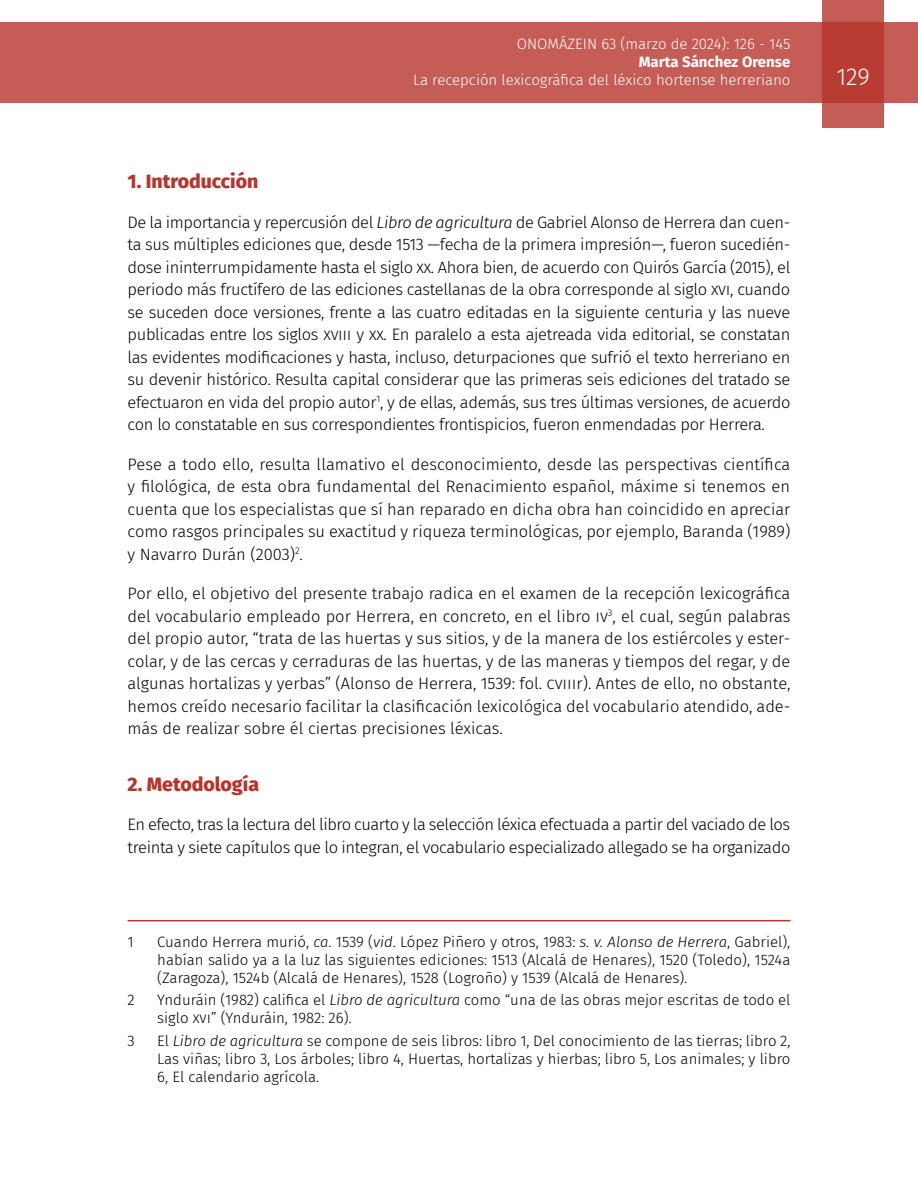
<style>
.page{position:relative;width:918px;height:1188px;background:#fff}
.page>*{position:absolute;margin:0;border:0;box-sizing:border-box;transform-origin:0 0}
.t1{font:300 24px "Fira Sans";color:#fff}
.t2{font:800 19.5px "Fira Sans";color:#b7342c}
.t3{font:300 16.5px/22.5px "Fira Sans";letter-spacing:-.02em;color:#000;text-align:justify}
.t4{font:300 15px/18px "Fira Sans";color:#000;text-align:justify}
.t5{font:300 15px "Fira Sans";color:#fff}
.t6{font:700 15px "Fira Sans";color:#fff}
.s1{font-style:italic}
</style>
<div class="page">
<div style="left:0;top:23px;width:918px;height:80px;background:#c55c56"></div>
<svg style="left:822px;top:0;width:62px;height:128px;background:#bd4740"></svg>
<hr style="left:128px;top:920px;width:662px;height:1px;background:#b7342c">
<p class="t5" style="left:517px;top:34px;width:275px">ONOMÁZEIN 63 (marzo de 2024): 126 - 145</p>
<p class="t6" style="left:639px;top:50px;width:153px">Marta Sánchez Orense</p>
<p class="t5" style="left:413px;top:70px;width:379px">La recepción lexicográfica del léxico hortense herreriano</p>
<h1 class="t1" style="left:836px;top:60px;width:35px">129</h1>
<p class="t2" style="left:128px;top:165px;width:132px">1. Introducción</p>
<p class="t3" style="left:128px;top:211px;width:664px">De la importancia y repercusión del <span class="s1">Libro de agricultura</span> de Gabriel Alonso de Herrera dan cuen&shy;ta sus múltiples ediciones que, desde 1513 —fecha de la primera impresión—, fueron sucedién&shy;dose ininterrumpidamente hasta el siglo xx. Ahora bien, de acuerdo con Quirós García (2015), el periodo más fructífero de las ediciones castellanas de la obra corresponde al siglo xvi, cuando se suceden doce versiones, frente a las cuatro editadas en la siguiente centuria y las nueve publicadas entre los siglos xviii y xx. En paralelo a esta ajetreada vida editorial, se constatan las evidentes modificaciones y hasta, incluso, deturpaciones que sufrió el texto herreriano en su devenir histórico. Resulta capital considerar que las primeras seis ediciones del tratado se efectuaron en vida del propio autor<sup>1</sup>, y de ellas, además, sus tres últimas versiones, de acuerdo con lo constatable en sus correspondientes frontispicios, fueron enmendadas por Herrera.</p>
<p class="t3" style="left:128px;top:453px;width:664px">Pese a todo ello, resulta llamativo el desconocimiento, desde las perspectivas científica y filológica, de esta obra fundamental del Renacimiento español, máxime si tenemos en cuenta que los especialistas que sí han reparado en dicha obra han coincidido en apreciar como rasgos principales su exactitud y riqueza terminológicas, por ejemplo, Baranda (1989) y Navarro Durán (2003)<sup>2</sup>.</p>
<p class="t3" style="left:128px;top:582px;width:664px">Por ello, el objetivo del presente trabajo radica en el examen de la recepción lexicográfica del vocabulario empleado por Herrera, en concreto, en el libro iv<sup>3</sup>, el cual, según palabras del propio autor, “trata de las huertas y sus sitios, y de la manera de los estiércoles y ester&shy;colar, y de las cercas y cerraduras de las huertas, y de las maneras y tiempos del regar, y de algunas hortalizas y yerbas” (Alonso de Herrera, 1539: fol. cviiir). Antes de ello, no obstante, hemos creído necesario facilitar la clasificación lexicológica del vocabulario atendido, ade&shy;más de realizar sobre él ciertas precisiones léxicas.</p>
<p class="t2" style="left:128px;top:767px;width:133px">2. Metodología</p>
<p class="t3" style="left:128px;top:813px;width:664px">En efecto, tras la lectura del libro cuarto y la selección léxica efectuada a partir del vaciado de los treinta y siete capítulos que lo integran, el vocabulario especializado allegado se ha organizado</p>
<p class="t4" style="left:128px;top:933px;width:8px">1</p>
<p class="t4" style="left:157px;top:933px;width:635px">Cuando Herrera murió, <span class="s1">ca</span>. 1539 (<span class="s1">vid</span>. López Piñero y otros, 1983: <span class="s1">s. v. Alonso de Herrera</span>, Gabriel), habían salido ya a la luz las siguientes ediciones: 1513 (Alcalá de Henares), 1520 (Toledo), 1524a (Zaragoza), 1524b (Alcalá de Henares), 1528 (Logroño) y 1539 (Alcalá de Henares).</p>
<p class="t4" style="left:128px;top:991px;width:9px">2</p>
<p class="t4" style="left:157px;top:991px;width:635px">Ynduráin (1982) califica el <span class="s1">Libro de agricultura</span> como “una de las obras mejor escritas de todo el siglo xvi” (Ynduráin, 1982: 26).</p>
<p class="t4" style="left:128px;top:1031px;width:9px">3</p>
<p class="t4" style="left:157px;top:1031px;width:635px">El <span class="s1">Libro de agricultura</span> se compone de seis libros: libro 1, Del conocimiento de las tierras; libro 2, Las viñas; libro 3, Los árboles; libro 4, Huertas, hortalizas y hierbas; libro 5, Los animales; y libro 6, El calendario agrícola.</p>
</div>
